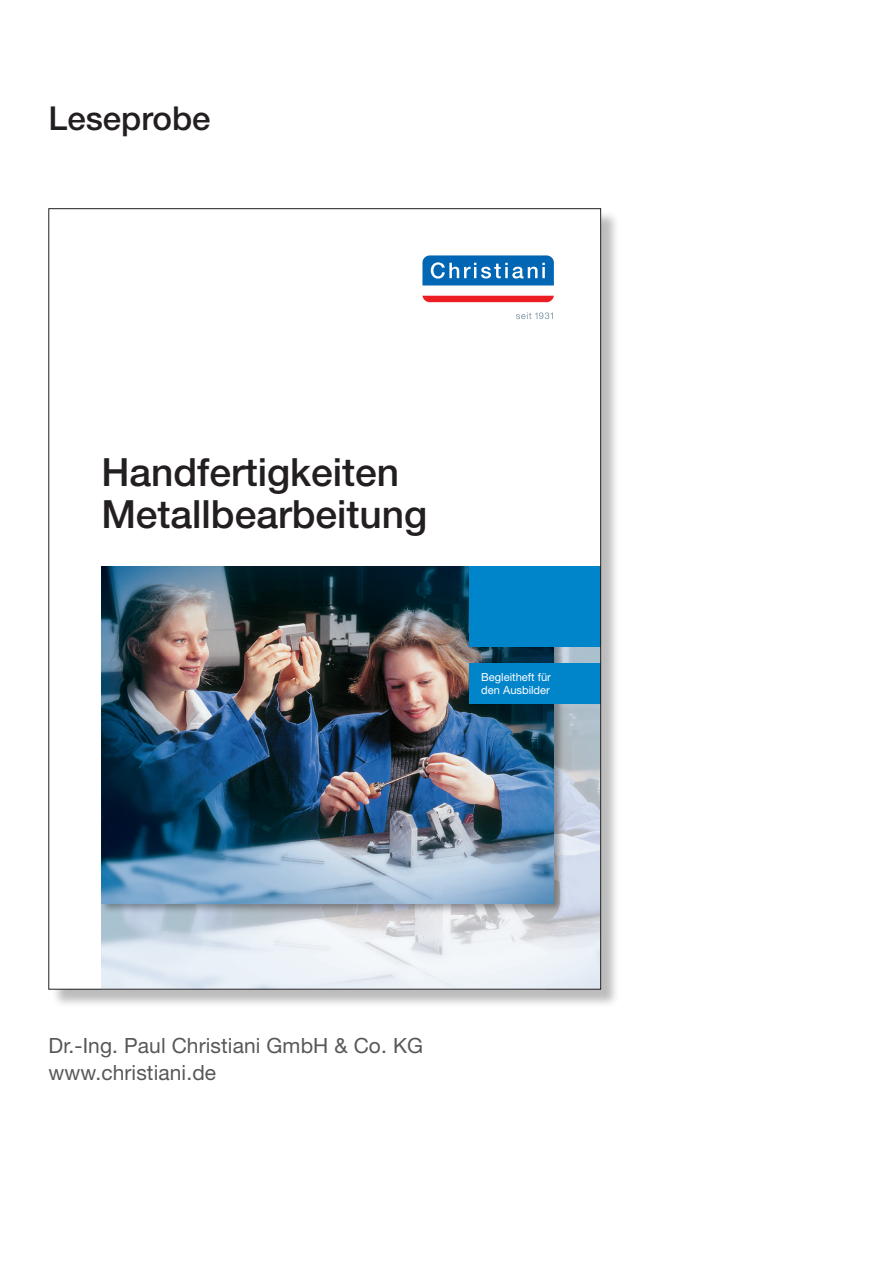
<style>
.page{position:relative;width:893px;height:1263px;background:#fff}
.page>*{position:absolute;margin:0;border:0;box-sizing:border-box;transform-origin:0 0}
.t1{font:500 39px/41.7px "Helvetica Neue";color:#231f20}
.t2{font:500 33px "Helvetica Neue";color:#231f20}
.t3{font:21px/27px "Helvetica Neue";letter-spacing:.005em;color:#57585a}
.t4{font:11.1px/13.4px "Helvetica Neue";color:#fff}
</style>
<div class="page">
<div style="left:51px;top:211px;width:568px;height:797px;background:#231f20;opacity:.3"></div>
<div style="left:49px;top:209px;width:552px;height:780px;background:#fff"></div>
<svg style="left:422px;top:296px;width:132px;height:6px"></svg>
<svg style="left:422px;top:255px;width:132px;height:30px;background:#2a7fbf"></svg>
<svg style="left:516px;top:312px;width:37px;height:7px"></svg>
<img style="left:546px;top:646px;width:53px;height:341px">
<img style="left:101px;top:914px;width:445px;height:73px">
<img style="left:101px;top:646px;width:464px;height:268px">
<img style="left:101px;top:566px;width:453px;height:337px">
<div style="left:469px;top:663px;width:132px;height:40px;background:#0084ca"></div>
<div style="left:469px;top:566px;width:132px;height:80px;background:#0084ca"></div>
<svg style="left:600px;top:989px;width:7px;height:7px"></svg>
<h2 class="t2" style="left:48px;top:98px;width:164px">Leseprobe</h2>
<h1 class="t1" style="left:101px;top:451px;width:327px">Handfertigkeiten<br>Metallbearbeitung</h1>
<p class="t4" style="left:481px;top:670px;width:71px">Begleitheft für den Ausbilder</p>
<p class="t3" style="left:48px;top:1032px;width:376px">Dr.-Ing. Paul Christiani GmbH &amp; Co. KG www.christiani.de</p>
</div>
